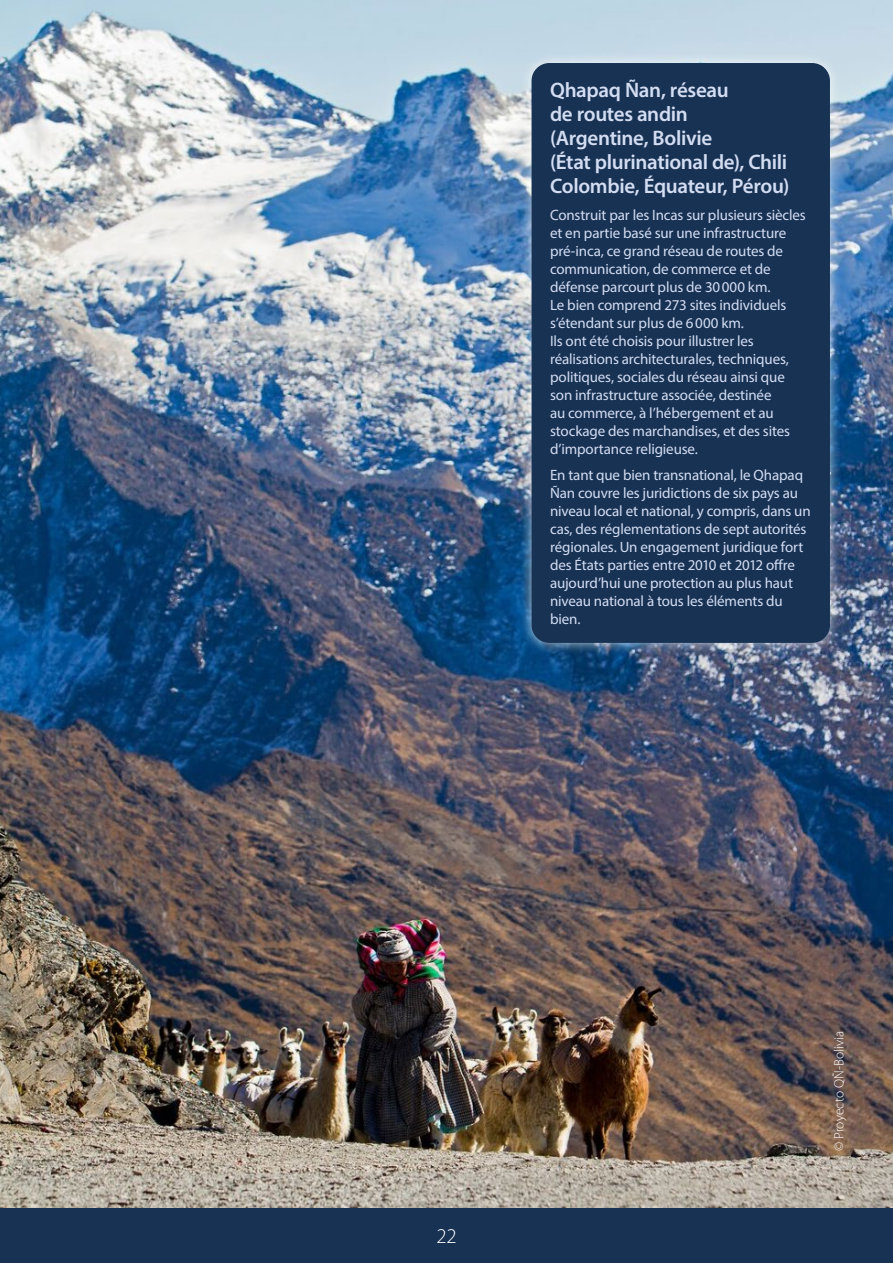
<style>
.page{position:relative;width:893px;height:1263px;background:#fff}
.page>*{position:absolute;margin:0;border:0;box-sizing:border-box;transform-origin:0 0}
.Action_Spotlight_tit{font:600 21px/24px "Myriad Pro";letter-spacing:-.015em;color:#d3ddf2}
.t1{font:300 21px "Myriad Pro";color:#fff}
.Action_Spotlight_tex{font:15px/18px "Myriad Pro";letter-spacing:-.01em;color:#d3ddf2}
.copyright_blanc{font:300 13.5px "Myriad Pro";color:#fff}
</style>
<div class="page">
<div style="left:0;top:1208px;width:893px;height:55px;background:#183254"></div>
<img style="left:0;top:0;width:893px;height:1208px">
<div style="left:520px;top:51px;width:322px;height:604px;background:#fff;opacity:.75"></div>
<div style="left:532px;top:64px;width:297px;height:578px;background:#183254;border-radius:17px"></div>
<div style="left:531px;top:63px;width:299px;height:580px;border:2px solid #183254;border-radius:17px"></div>
<p class="Action_Spotlight_tit" style="left:550px;top:78px;width:241px">Qhapaq Ñan, réseau<br>de routes andin (Argentine, Bolivie<br>(État plurinational de), Chili<br>Colombie, Équateur, Pérou)</p>
<p class="Action_Spotlight_tex" style="left:550px;top:206px;width:257px">Construit par les Incas sur plusieurs siècles et en partie basé sur une infrastructure pré-inca, ce grand réseau de routes de communication, de commerce et de défense parcourt plus de 30000 km.<br>Le bien comprend 273 sites individuels s’étendant sur plus de 6000 km.<br>Ils ont été choisis pour illustrer les réalisations architecturales, techniques, politiques, sociales du réseau ainsi que son infrastructure associée, destinée<br>au commerce, à l’hébergement et au stockage des marchandises, et des sites d’importance religieuse.</p>
<p class="Action_Spotlight_tex" style="left:550px;top:466px;width:262px">En tant que bien transnational, le Qhapaq Ñan couvre les juridictions de six pays au niveau local et national, y compris, dans un cas, des réglementations de sept autorités régionales. Un engagement juridique fort des États parties entre 2010 et 2012 offre aujourd’hui une protection au plus haut niveau national à tous les éléments du bien.</p>
<h1 class="t1" style="left:436px;top:1223px;width:22px">22</h1>
<p class="copyright_blanc" style="left:831px;top:1151px;width:122px;rotate:-90deg">© Proyecto QÑ-Bolivia</p>
</div>
